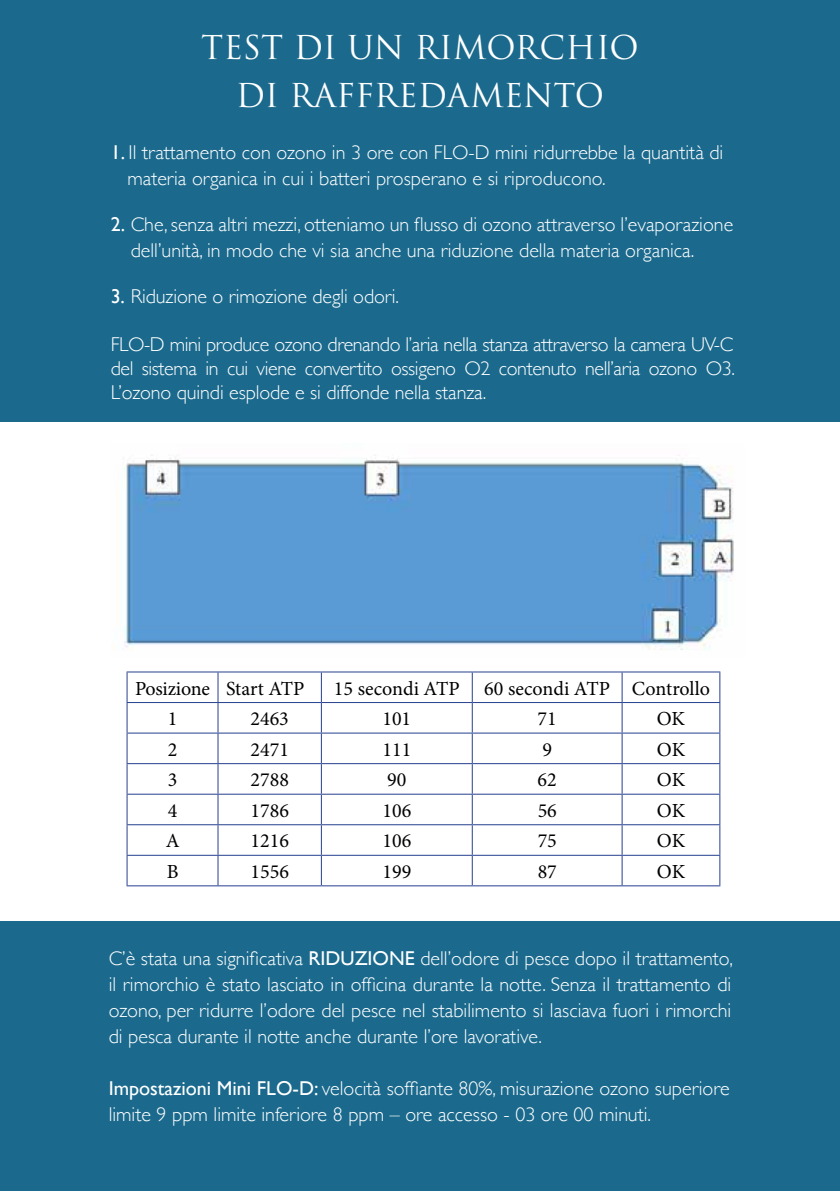
<style>
.page{position:relative;width:840px;height:1191px;background:#fff}
.page>*{position:absolute;margin:0;border:0;box-sizing:border-box;transform-origin:0 0}
.t1{font:32px/48px "Trajan Pro";color:#fff;text-align:center}
.t2{font:300 20px/26px "Gill Sans";color:#fff}
.t3{font:20px "Minion Pro";color:#000}
.s1{font-weight:400}
</style>
<div class="page">
<div style="left:0;top:0;width:839px;height:421px;background:#1b6a8d"></div>
<div style="left:0;top:921px;width:839px;height:270px;background:#1b6a8d"></div>
<img style="left:123px;top:455px;width:611px;height:195px">
<hr style="left:126px;top:671px;width:92px;height:1px;background:#25408f">
<hr style="left:126px;top:672px;width:1px;height:30px;background:#25408f">
<hr style="left:218px;top:671px;width:103px;height:1px;background:#25408f">
<hr style="left:217px;top:672px;width:1px;height:30px;background:#25408f">
<hr style="left:321px;top:671px;width:151px;height:1px;background:#25408f">
<hr style="left:321px;top:672px;width:1px;height:30px;background:#25408f">
<hr style="left:472px;top:671px;width:149px;height:1px;background:#25408f">
<hr style="left:471px;top:672px;width:1px;height:30px;background:#25408f">
<hr style="left:621px;top:671px;width:99px;height:1px;background:#25408f">
<hr style="left:621px;top:672px;width:1px;height:30px;background:#25408f">
<hr style="left:719px;top:672px;width:1px;height:30px;background:#25408f">
<hr style="left:126px;top:702px;width:92px;height:1px;background:#25408f">
<svg style="left:126px;top:703px;width:1px;height:29px"></svg>
<hr style="left:218px;top:702px;width:103px;height:1px;background:#25408f">
<svg style="left:217px;top:703px;width:1px;height:29px"></svg>
<hr style="left:321px;top:702px;width:151px;height:1px;background:#25408f">
<svg style="left:321px;top:703px;width:1px;height:29px"></svg>
<hr style="left:472px;top:702px;width:149px;height:1px;background:#25408f">
<svg style="left:471px;top:703px;width:1px;height:29px"></svg>
<hr style="left:621px;top:702px;width:99px;height:1px;background:#25408f">
<svg style="left:621px;top:703px;width:1px;height:29px"></svg>
<svg style="left:719px;top:703px;width:1px;height:29px"></svg>
<hr style="left:126px;top:732px;width:92px;height:1px;background:#25408f">
<hr style="left:126px;top:733px;width:1px;height:30px;background:#25408f">
<hr style="left:218px;top:732px;width:103px;height:1px;background:#25408f">
<hr style="left:217px;top:733px;width:1px;height:30px;background:#25408f">
<hr style="left:321px;top:732px;width:151px;height:1px;background:#25408f">
<hr style="left:321px;top:733px;width:1px;height:30px;background:#25408f">
<hr style="left:472px;top:732px;width:149px;height:1px;background:#25408f">
<hr style="left:471px;top:733px;width:1px;height:30px;background:#25408f">
<hr style="left:621px;top:732px;width:99px;height:1px;background:#25408f">
<hr style="left:621px;top:733px;width:1px;height:30px;background:#25408f">
<hr style="left:719px;top:733px;width:1px;height:30px;background:#25408f">
<hr style="left:126px;top:763px;width:92px;height:1px;background:#25408f">
<svg style="left:126px;top:764px;width:1px;height:29px"></svg>
<hr style="left:218px;top:763px;width:103px;height:1px;background:#25408f">
<svg style="left:217px;top:764px;width:1px;height:29px"></svg>
<hr style="left:321px;top:763px;width:151px;height:1px;background:#25408f">
<svg style="left:321px;top:764px;width:1px;height:29px"></svg>
<hr style="left:472px;top:763px;width:149px;height:1px;background:#25408f">
<svg style="left:471px;top:764px;width:1px;height:29px"></svg>
<hr style="left:621px;top:763px;width:99px;height:1px;background:#25408f">
<svg style="left:621px;top:764px;width:1px;height:29px"></svg>
<svg style="left:719px;top:764px;width:1px;height:29px"></svg>
<hr style="left:126px;top:793px;width:92px;height:1px;background:#25408f">
<hr style="left:126px;top:794px;width:1px;height:30px;background:#25408f">
<hr style="left:218px;top:793px;width:103px;height:1px;background:#25408f">
<hr style="left:217px;top:794px;width:1px;height:30px;background:#25408f">
<hr style="left:321px;top:793px;width:151px;height:1px;background:#25408f">
<hr style="left:321px;top:794px;width:1px;height:30px;background:#25408f">
<hr style="left:472px;top:793px;width:149px;height:1px;background:#25408f">
<hr style="left:471px;top:794px;width:1px;height:30px;background:#25408f">
<hr style="left:621px;top:793px;width:99px;height:1px;background:#25408f">
<hr style="left:621px;top:794px;width:1px;height:30px;background:#25408f">
<hr style="left:719px;top:794px;width:1px;height:30px;background:#25408f">
<hr style="left:126px;top:824px;width:92px;height:1px;background:#25408f">
<svg style="left:126px;top:825px;width:1px;height:29px"></svg>
<hr style="left:218px;top:824px;width:103px;height:1px;background:#25408f">
<svg style="left:217px;top:825px;width:1px;height:29px"></svg>
<hr style="left:321px;top:824px;width:151px;height:1px;background:#25408f">
<svg style="left:321px;top:825px;width:1px;height:29px"></svg>
<hr style="left:472px;top:824px;width:149px;height:1px;background:#25408f">
<svg style="left:471px;top:825px;width:1px;height:29px"></svg>
<hr style="left:621px;top:824px;width:99px;height:1px;background:#25408f">
<svg style="left:621px;top:825px;width:1px;height:29px"></svg>
<svg style="left:719px;top:825px;width:1px;height:29px"></svg>
<hr style="left:126px;top:854px;width:92px;height:1px;background:#25408f">
<hr style="left:126px;top:855px;width:1px;height:30px;background:#25408f">
<hr style="left:218px;top:854px;width:103px;height:1px;background:#25408f">
<hr style="left:217px;top:855px;width:1px;height:30px;background:#25408f">
<hr style="left:321px;top:854px;width:151px;height:1px;background:#25408f">
<hr style="left:321px;top:855px;width:1px;height:30px;background:#25408f">
<hr style="left:472px;top:854px;width:149px;height:1px;background:#25408f">
<hr style="left:471px;top:855px;width:1px;height:30px;background:#25408f">
<hr style="left:621px;top:854px;width:99px;height:1px;background:#25408f">
<hr style="left:621px;top:855px;width:1px;height:30px;background:#25408f">
<hr style="left:719px;top:855px;width:1px;height:30px;background:#25408f">
<hr style="left:126px;top:885px;width:92px;height:1px;background:#25408f">
<hr style="left:218px;top:885px;width:103px;height:1px;background:#25408f">
<hr style="left:321px;top:885px;width:151px;height:1px;background:#25408f">
<hr style="left:472px;top:885px;width:149px;height:1px;background:#25408f">
<hr style="left:621px;top:885px;width:99px;height:1px;background:#25408f">
<h1 class="t1" style="left:201px;top:24px;width:438px">TEST DI UN RIMORCHIO<br>DI RAFFREDAMENTO</h1>
<p class="t2" style="left:127px;top:139px;width:597px;text-indent:-17px"><span class="s1">1.</span> Il trattamento con ozono in 3 ore con FLO-D mini ridurrebbe la quantità di materia organica in cui i batteri prosperano e si riproducono.</p>
<p class="t2" style="left:131px;top:211px;width:603px;text-indent:-20px"><span class="s1">2.</span> Che, senza altri mezzi, otteniamo un flusso di ozono attraverso l’evaporazione dell’unità, in modo che vi sia anche una riduzione della materia organica.</p>
<p class="t2" style="left:111px;top:283px;width:290px"><span class="s1">3.</span> Riduzione o rimozione degli odori.</p>
<p class="t2" style="left:111px;top:332px;width:625px;line-height:24px;text-align:justify">FLO-D mini produce ozono drenando l’aria nella stanza attraverso la camera UV-C del sistema in cui viene convertito ossigeno O2 contenuto nell’aria ozono O3.<br>L’ozono quindi esplode e si diffonde nella stanza.</p>
<p class="t3" style="left:135px;top:675px;width:171px">Posizione Start ATP</p>
<p class="t3" style="left:334px;top:675px;width:377px">15 secondi ATP 60 secondi ATP Controllo</p>
<p class="t3" style="left:168px;top:705px;width:11px">1</p>
<p class="t3" style="left:250px;top:705px;width:40px">2463</p>
<p class="t3" style="left:382px;top:705px;width:30px">101</p>
<p class="t3" style="left:537px;top:705px;width:21px">71</p>
<p class="t3" style="left:656px;top:705px;width:30px">OK</p>
<p class="t3" style="left:168px;top:736px;width:11px">2</p>
<p class="t3" style="left:250px;top:736px;width:40px">2471</p>
<p class="t3" style="left:382px;top:736px;width:30px">111</p>
<p class="t3" style="left:542px;top:736px;width:11px">9</p>
<p class="t3" style="left:656px;top:736px;width:30px">OK</p>
<p class="t3" style="left:168px;top:766px;width:11px">3</p>
<p class="t3" style="left:250px;top:766px;width:40px">2788</p>
<p class="t3" style="left:387px;top:766px;width:21px">90</p>
<p class="t3" style="left:537px;top:766px;width:21px">62</p>
<p class="t3" style="left:656px;top:766px;width:30px">OK</p>
<p class="t3" style="left:168px;top:797px;width:11px">4</p>
<p class="t3" style="left:250px;top:797px;width:40px">1786</p>
<p class="t3" style="left:382px;top:797px;width:30px">106</p>
<p class="t3" style="left:537px;top:797px;width:21px">56</p>
<p class="t3" style="left:656px;top:797px;width:30px">OK</p>
<p class="t3" style="left:166px;top:827px;width:15px">A</p>
<p class="t3" style="left:250px;top:827px;width:40px">1216</p>
<p class="t3" style="left:382px;top:827px;width:30px">106</p>
<p class="t3" style="left:537px;top:827px;width:21px">75</p>
<p class="t3" style="left:656px;top:827px;width:30px">OK</p>
<p class="t3" style="left:167px;top:858px;width:13px">B</p>
<p class="t3" style="left:250px;top:858px;width:40px">1556</p>
<p class="t3" style="left:382px;top:858px;width:30px">199</p>
<p class="t3" style="left:537px;top:858px;width:21px">87</p>
<p class="t3" style="left:656px;top:858px;width:30px">OK</p>
<p class="t2" style="left:109px;top:944px;width:625px;text-align:justify">C’è stata una significativa <span class="s1">RIDUZIONE</span> dell’odore di pesce dopo il trattamento, il rimorchio è stato lasciato in officina durante la notte. Senza il trattamento di ozono, per ridurre l’odore del pesce nel stabilimento si lasciava fuori i rimorchi di pesca durante il notte anche durante l’ore lavorative.</p>
<p class="t2" style="left:109px;top:1074px;width:622px"><span class="s1">Impostazioni Mini FLO-D:</span> velocità soffiante 80%, misurazione ozono superiore limite 9 ppm limite inferiore 8 ppm – ore accesso - 03 ore 00 minuti.</p>
</div>
